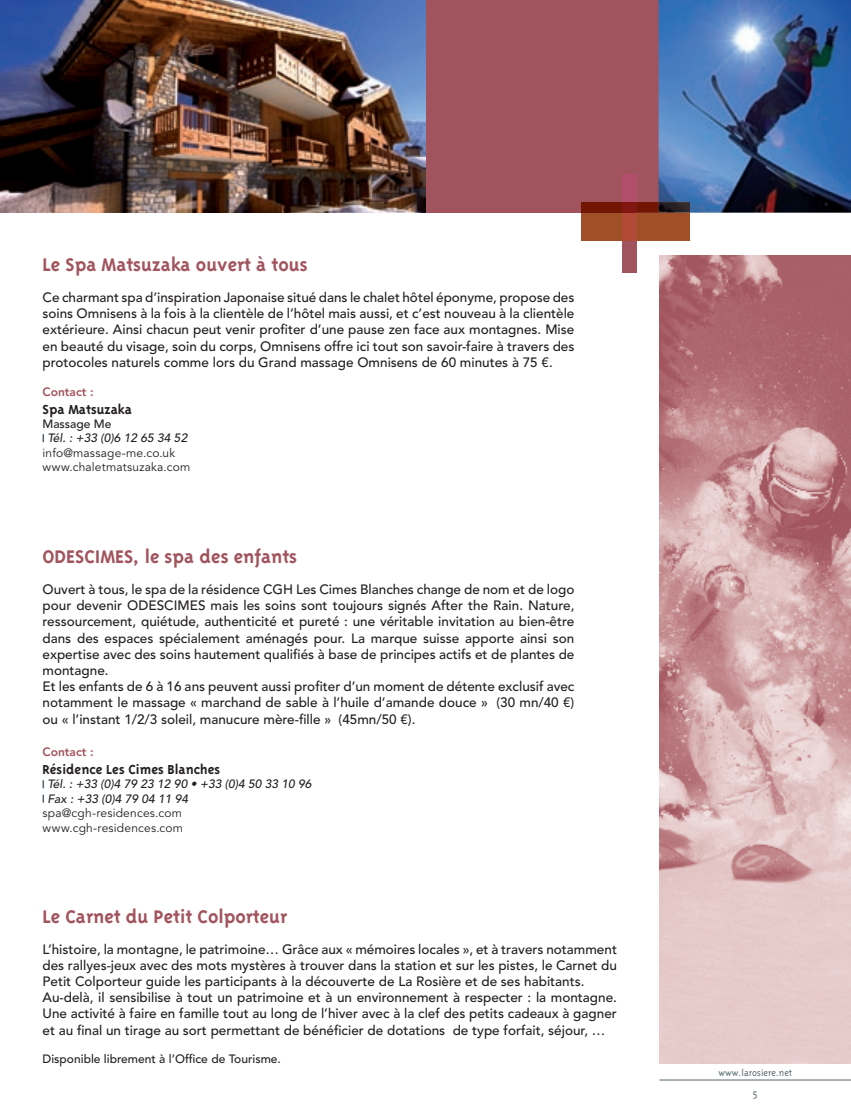
<style>
.page{position:relative;width:851px;height:1106px;background:#fff}
.page>*{position:absolute;margin:0;border:0;box-sizing:border-box;transform-origin:0 0}
.t1{font:700 21px "Triplex";color:#a1545d}
.t2{font:700 15px "Triplex";color:#231f20}
.t3{font:500 13.5px/16.2px "Avenir LT Std";color:#231f20}
.t4{font:12px/14.4px "Avenir LT Std";letter-spacing:.015em;color:#231f20}
.t5{font:italic 500 12px/14.4px "Avenir LT Std";color:#231f20}
.t6{font:500 12px "Avenir LT Std";color:#231f20}
.t7{font:800 12px "Avenir LT Std";color:#a1545d}
.t8{font:300 12px "Triplex";color:#53656e}
.t9{font:300 10.5px "Triplex";color:#53656e}
</style>
<div class="page">
<hr style="left:659px;top:1079px;width:191px;height:1px;background:#53656e">
<div style="left:425px;top:0;width:234px;height:213px;background:#a1545d"></div>
<img style="left:659px;top:255px;width:191px;height:808px">
<img style="left:658px;top:0;width:192px;height:213px">
<img style="left:0;top:0;width:425px;height:213px">
<svg style="left:637px;top:202px;width:53px;height:39px;background:#9a4722"></svg>
<img style="left:658px;top:202px;width:32px;height:11px">
<div style="left:581px;top:213px;width:41px;height:28px;background:#a14f27"></div>
<div style="left:581px;top:202px;width:41px;height:11px;background:#721604"></div>
<div style="left:622px;top:174px;width:15px;height:28px;background:#b04e6c"></div>
<div style="left:622px;top:241px;width:15px;height:31px;background:#a1545d"></div>
<div style="left:622px;top:213px;width:15px;height:28px;background:#b14a36"></div>
<div style="left:622px;top:202px;width:15px;height:11px;background:#801710"></div>
<h1 class="t1" style="left:43px;top:253px;width:267px">Le Spa Matsuzaka ouvert à tous</h1>
<p class="t3" style="left:43px;top:289px;width:533px;text-align:justify">Ce charmant spa d’inspiration Japonaise situé dans le chalet hôtel éponyme, propose des soins Omnisens à la fois à la clientèle de l’hôtel mais aussi, et c’est nouveau à la clientèle extérieure. Ainsi chacun peut venir profiter d’une pause zen face aux montagnes. Mise en beauté du visage, soin du corps, Omnisens offre ici tout son savoir-faire à travers des protocoles naturels comme lors du Grand massage Omnisens de 60 minutes à 75 €.</p>
<p class="t7" style="left:43px;top:384px;width:53px">Contact :</p>
<p class="t2" style="left:43px;top:400px;width:91px">Spa Matsuzaka</p>
<p class="t6" style="left:43px;top:417px;width:70px">Massage Me</p>
<p class="t5" style="left:47px;top:431px;width:141px">Tél. : +33 (0)6 12 65 34 52</p>
<p class="t4" style="left:43px;top:446px;width:149px">info@massage-me.co.uk www.chaletmatsuzaka.com</p>
<h1 class="t1" style="left:43px;top:545px;width:256px">ODESCIMES, le spa des enfants</h1>
<p class="t3" style="left:43px;top:581px;width:533px">Ouvert à tous, le spa de la résidence CGH Les Cimes Blanches change de nom et de logo pour devenir ODESCIMES mais les soins sont toujours signés After the Rain. Nature, ressourcement, quiétude, authenticité et pureté : une véritable invitation au bien-être dans des espaces spécialement aménagés pour. La marque suisse apporte ainsi son expertise avec des soins hautement qualifiés à base de principes actifs et de plantes de montagne.<br>Et les enfants de 6 à 16 ans peuvent aussi profiter d’un moment de détente exclusif avec notamment le massage « marchand de sable à l’huile d’amande douce » (30 mn/40 €) ou « l’instant 1/2/3 soleil, manucure mère-fille » (45mn/50 €).</p>
<p class="t7" style="left:43px;top:744px;width:53px">Contact :</p>
<p class="t2" style="left:43px;top:761px;width:179px">Résidence Les Cimes Blanches</p>
<p class="t5" style="left:47px;top:777px;width:265px">Tél. : +33 (0)4 79 23 12 90 • +33 (0)4 50 33 10 96<br>Fax : +33 (0)4 79 04 11 94</p>
<p class="t4" style="left:43px;top:806px;width:142px">spa@cgh-residences.com www.cgh-residences.com</p>
<h1 class="t1" style="left:43px;top:904px;width:246px">Le Carnet du Petit Colporteur</h1>
<p class="t3" style="left:43px;top:941px;width:576px">L’histoire, la montagne, le patrimoine… Grâce aux « mémoires locales », et à travers notamment des rallyes-jeux avec des mots mystères à trouver dans la station et sur les pistes, le Carnet du Petit Colporteur guide les participants à la découverte de La Rosière et de ses habitants.<br>Au-delà, il sensibilise à tout un patrimoine et à un environnement à respecter : la montagne.<br>Une activité à faire en famille tout au long de l’hiver avec à la clef des petits cadeaux à gagner et au final un tirage au sort permettant de bénéficier de dotations de type forfait, séjour, …</p>
<p class="t6" style="left:43px;top:1052px;width:240px">Disponible librement à l’Office de Tourisme.</p>
<p class="t9" style="left:718px;top:1066px;width:75px">www.larosiere.net</p>
<p class="t8" style="left:752px;top:1087px;width:7px">5</p>
</div>
